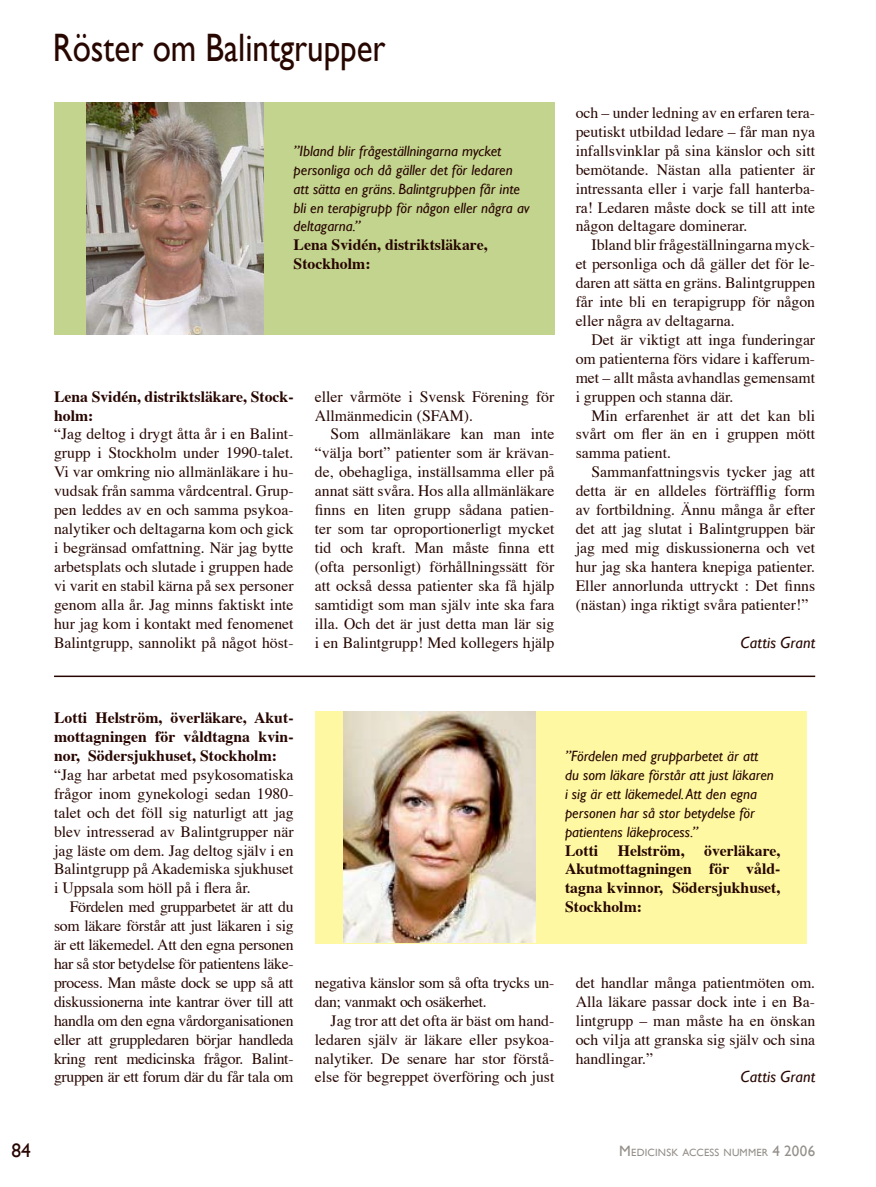
<style>
.page{position:relative;width:876px;height:1187px;background:#fff}
.page>*{position:absolute;margin:0;border:0;box-sizing:border-box;transform-origin:0 0}
.t1{font:39.6px "Gill Sans";color:#270600;scale:.83 1}
.t2{font:19.5px "Gill Sans";color:#270600}
.t3{font:italic 16.05px "Gill Sans";letter-spacing:.015em;color:#270600}
.t4{font:15.75px/18.9px "Times";color:#270600;text-align:justify}
.t5{font:700 15.75px/18.9px "Times";color:#270600}
.t6{font:15.75px/18.9px "Times";letter-spacing:-.02em;color:#270600}
.t7{font:italic 14.85px/18.9px "Gill Sans";color:#270600}
.t8{font:10.5px "Gill Sans";letter-spacing:.02em;color:#948f8a}
.s1{font-size:15px}
</style>
<div class="page">
<div style="left:315px;top:711px;width:492px;height:232px;background:#fff8a3"></div>
<div style="left:54px;top:103px;width:500px;height:232px;background:#c3d48f"></div>
<img style="left:87px;top:103px;width:177px;height:232px">
<hr style="left:54px;top:675px;width:761px;height:2px;background:#270600">
<img style="left:344px;top:711px;width:191px;height:231px">
<h1 class="t1" style="left:53px;top:25px;width:403px">Röster om Balintgrupper</h1>
<p class="t7" style="left:294px;top:141px;width:237px">”Ibland blir frågeställningarna mycket personliga och då gäller det för ledaren att sätta en gräns. Balintgruppen får inte bli en terapigrupp för någon eller några av deltagarna.”</p>
<p class="t5" style="left:294px;top:234px;width:195px">Lena Svidén, distriktsläkare,<br>Stockholm:</p>
<p class="t5" style="left:54px;top:385px;width:241px">Lena Svidén, distriktsläkare, Stock&shy;holm:</p>
<p class="t4" style="left:54px;top:423px;width:241px">“Jag deltog i drygt åtta år i en Balint&shy;grupp i Stockholm under 1990-talet.<br>Vi var omkring nio allmänläkare i hu&shy;vudsak från samma vårdcentral. Grup&shy;pen leddes av en och samma psykoa&shy;nalytiker och deltagarna kom och gick i begränsad omfattning. När jag bytte arbetsplats och slutade i gruppen hade vi varit en stabil kärna på sex personer genom alla år. Jag minns faktiskt inte hur jag kom i kontakt med fenomenet Balintgrupp, sannolikt på något höst-</p>
<p class="t4" style="left:315px;top:385px;width:241px">eller vårmöte i Svensk Förening för<br>Allmänmedicin (SFAM).</p>
<p class="t4" style="left:315px;top:423px;width:241px;text-indent:16px">Som allmänläkare kan man inte “välja bort” patienter som är krävan&shy;de, obehagliga, inställsamma eller på annat sätt svåra. Hos alla allmänläkare finns en liten grupp sådana patien&shy;ter som tar oproportionerligt mycket tid och kraft. Man måste finna ett (ofta personligt) förhållningssätt för att också dessa patienter ska få hjälp samtidigt som man själv inte ska fara illa. Och det är just detta man lär sig i en Balintgrupp! Med kollegers hjälp</p>
<p class="t4" style="left:576px;top:102px;width:241px">och – under ledning av en erfaren tera&shy;peutiskt utbildad ledare – får man nya infallsvinklar på sina känslor och sitt bemötande. Nästan alla patienter är intressanta eller i varje fall hanterba&shy;ra! Ledaren måste dock se till att inte någon deltagare dominerar.</p>
<p class="t4" style="left:576px;top:234px;width:241px;text-indent:16px">Ibland blir frågeställningarna myck&shy;et personliga och då gäller det för le&shy;daren att sätta en gräns. Balintgruppen får inte bli en terapigrupp för någon eller några av deltagarna.</p>
<p class="t4" style="left:576px;top:329px;width:241px;text-indent:16px">Det är viktigt att inga funderingar om patienterna förs vidare i kafferum&shy;met – allt måsta avhandlas gemensamt i gruppen och stanna där.</p>
<p class="t4" style="left:576px;top:404px;width:241px;text-indent:16px">Min erfarenhet är att det kan bli svårt om fler än en i gruppen mött samma patient.</p>
<p class="t4" style="left:576px;top:461px;width:241px;text-indent:16px">Sammanfattningsvis tycker jag att detta är en alldeles förträfflig form av fortbildning. Ännu många år efter det att jag slutat i Balintgruppen bär jag med mig diskussionerna och vet hur jag ska hantera knepiga patienter.<br>Eller annorlunda uttryckt : Det finns (nästan) inga riktigt svåra patienter!”</p>
<p class="t3" style="left:741px;top:632px;width:76px">Cattis Grant</p>
<p class="t5" style="left:54px;top:706px;width:241px;text-align:justify">Lotti Helström, överläkare, Akut&shy;mottagningen för våldtagna kvin&shy;nor, Södersjukhuset, Stockholm:</p>
<p class="t4" style="left:54px;top:763px;width:241px">“Jag har arbetat med psykosomatiska frågor inom gynekologi sedan 1980- talet och det föll sig naturligt att jag blev intresserad av Balintgrupper när jag läste om dem. Jag deltog själv i en Balintgrupp på Akademiska sjukhuset i Uppsala som höll på i flera år.</p>
<p class="t4" style="left:54px;top:896px;width:241px;text-indent:16px">Fördelen med grupparbetet är att du som läkare förstår att just läkaren i sig är ett läkemedel. Att den egna personen har så stor betydelse för patientens läke&shy;process. Man måste dock se upp så att diskussionerna inte kantrar över till att handla om den egna vårdorganisationen eller att gruppledaren börjar handleda kring rent medicinska frågor. Balint&shy;gruppen är ett forum där du får tala om</p>
<p class="t7" style="left:565px;top:746px;width:210px">”Fördelen med grupparbetet är att du som läkare förstår att just läkaren i sig är ett läkemedel. Att den egna personen har så stor betydelse för patientens läkeprocess.”</p>
<p class="t5" style="left:565px;top:839px;width:217px;text-align:justify">Lotti Helström, överläkare, Akutmottagningen för våld&shy;tagna kvinnor, Södersjukhuset, Stockholm:</p>
<p class="t6" style="left:315px;top:971px;width:241px">negativa känslor som så ofta trycks un&shy;dan; vanmakt och osäkerhet.</p>
<p class="t4" style="left:315px;top:1009px;width:241px;text-indent:16px">Jag tror att det ofta är bäst om hand&shy;ledaren själv är läkare eller psykoa&shy;nalytiker. De senare har stor förstå&shy;else för begreppet överföring och just</p>
<p class="t4" style="left:576px;top:971px;width:241px">det handlar många patientmöten om.<br>Alla läkare passar dock inte i en Ba&shy;lintgrupp – man måste ha en önskan och vilja att granska sig själv och sina handlingar.”</p>
<p class="t3" style="left:741px;top:1067px;width:76px">Cattis Grant</p>
<p class="t2" style="left:12px;top:1138px;width:21px">84</p>
<p class="t8" style="left:619px;top:1146px;width:197px"><span class="s1">M</span>EDICINSK ACCESS NUMMER <span class="s1">4 2006</span></p>
</div>
